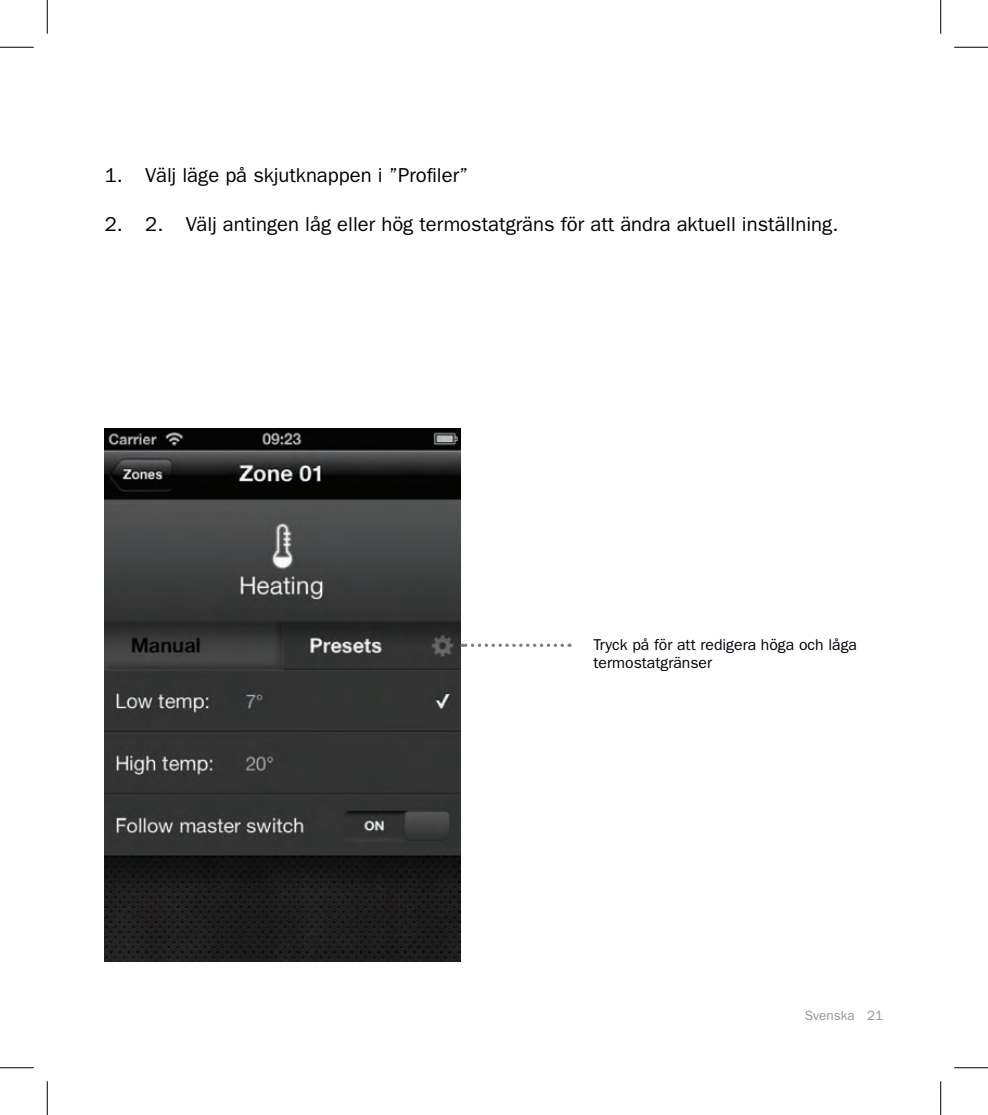
<style>
.page{position:relative;width:988px;height:1115px;background:#fff}
.page>*{position:absolute;margin:0;border:0;box-sizing:border-box;transform-origin:0 0}
.t1{font:20.25px "ITC Franklin Gothic Std";color:#000008}
.t2{font:15.75px/18px "ITC Franklin Gothic Std";color:#000008}
.t3{font:13.5px "ITC Franklin Gothic Std";color:#929799}
</style>
<div class="page">
<img style="left:105px;top:428px;width:355px;height:533px">
<svg style="left:462px;top:644px;width:100px;height:3px"></svg>
<hr style="left:0;top:47px;width:34px;height:1px;background:#000">
<hr style="left:954px;top:47px;width:33px;height:1px;background:#000">
<hr style="left:0;top:1067px;width:34px;height:1px;background:#000">
<hr style="left:954px;top:1067px;width:33px;height:1px;background:#000">
<hr style="left:47px;top:0;width:1px;height:34px;background:#000">
<hr style="left:47px;top:1081px;width:1px;height:34px;background:#000">
<hr style="left:940px;top:0;width:1px;height:34px;background:#000">
<hr style="left:940px;top:1081px;width:1px;height:34px;background:#000">
<p class="t1" style="left:105px;top:164px;width:365px">1. Välj läge på skjutknappen i ”Profiler”</p>
<p class="t1" style="left:105px;top:212px;width:735px">2. 2. Välj antingen låg eller hög termostatgräns för att ändra aktuell inställning.</p>
<p class="t2" style="left:593px;top:636px;width:265px">Tryck på för att redigera höga och låga termostatgränser</p>
<p class="t3" style="left:804px;top:1007px;width:80px">Svenska 21</p>
</div>
